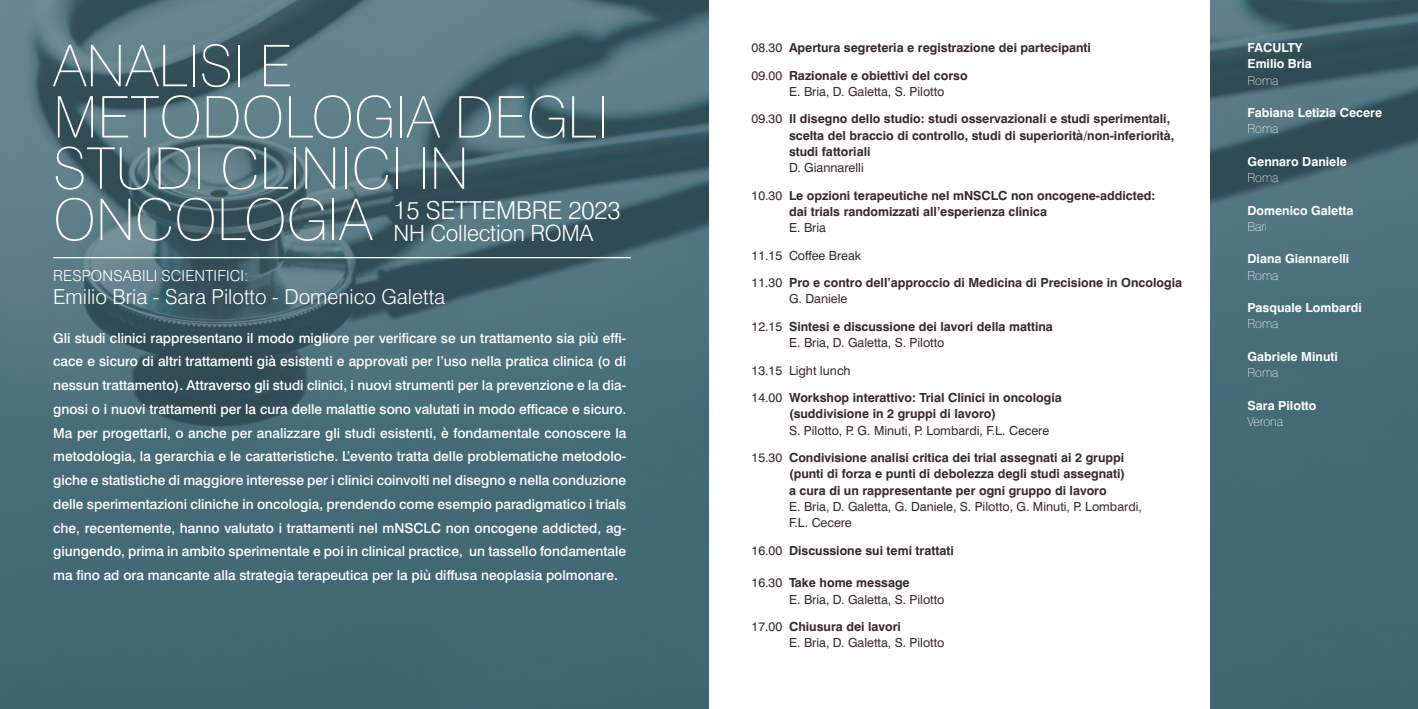
<style>
.page{position:relative;width:1418px;height:709px;background:#fff}
.page>*{position:absolute;margin:0;border:0;box-sizing:border-box;transform-origin:0 0}
.t1{font:100 57.5px/51.2px "Swiss 721";color:#fff}
.t2{font:300 24.75px "Swiss 721";letter-spacing:-.01em;color:#fff}
.t3{font:300 22.5px "Swiss 721";letter-spacing:-.01em;color:#fff}
.t4{font:300 20.62px "Swiss 721";color:#fff}
.t5{font:300 15.12px "Swiss 721";letter-spacing:.01em;color:#fff}
.t6{font:500 13.75px/23.8px "Swiss 721";color:#fff;text-align:justify}
.t7{font:700 12.5px/16.2px "Swiss 721";color:#37292f}
.t8{font:12.5px/16.2px "Swiss 721 Roman";color:#37292f}
.t9{font:700 12.5px/16.2px "Swiss 721";color:#fff}
.t10{font:100 12.5px "Swiss 721";color:#fff}
.s1{font-family:"Swiss 721 Roman";font-weight:400}
</style>
<div class="page">
<img style="left:1210px;top:0;width:207px;height:709px">
<img style="left:0;top:0;width:709px;height:709px">
<hr style="left:53px;top:257px;width:578px;height:1px;background:#fff">
<h1 class="t1" style="left:53px;top:40px;width:557px">ANALISI E<br>METODOLOGIA DEGLI<br>STUDI CLINICI IN<br>ONCOLOGIA</h1>
<h2 class="t2" style="left:393px;top:195px;width:228px">15 SETTEMBRE 2023</h2>
<h3 class="t3" style="left:393px;top:220px;width:201px">NH Collection ROMA</h3>
<p class="t5" style="left:53px;top:266px;width:197px">RESPONSABILI SCIENTIFICI:</p>
<h3 class="t4" style="left:53px;top:284px;width:393px">Emilio Bria - Sara Pilotto - Domenico Galetta</h3>
<p class="t6" style="left:53px;top:325px;width:574px">Gli studi clinici rappresentano il modo migliore per verificare se un trattamento sia più effi&shy;cace e sicuro di altri trattamenti già esistenti e approvati per l’uso nella pratica clinica (o di nessun trattamento). Attraverso gli studi clinici, i nuovi strumenti per la prevenzione e la dia&shy;gnosi o i nuovi trattamenti per la cura delle malattie sono valutati in modo efficace e sicuro.<br>Ma per progettarli, o anche per analizzare gli studi esistenti, è fondamentale conoscere la metodologia, la gerarchia e le caratteristiche. L’evento tratta delle problematiche metodolo&shy;giche e statistiche di maggiore interesse per i clinici coinvolti nel disegno e nella conduzione delle sperimentazioni cliniche in oncologia, prendendo come esempio paradigmatico i trials che, recentemente, hanno valutato i trattamenti nel mNSCLC non oncogene addicted, ag&shy;giungendo, prima in ambito sperimentale e poi in clinical practice, un tassello fondamentale ma fino ad ora mancante alla strategia terapeutica per la più diffusa neoplasia polmonare.</p>
<p class="t7" style="left:751px;top:39px;width:341px"><span class="s1">08.30</span> Apertura segreteria e registrazione dei partecipanti</p>
<p class="t7" style="left:751px;top:67px;width:217px"><span class="s1">09.00</span> Razionale e obiettivi del corso</p>
<p class="t8" style="left:789px;top:83px;width:157px">E. Bria, D. Galetta, S. Pilotto</p>
<p class="t7" style="left:789px;top:111px;width:387px;text-indent:-38px"><span class="s1">09.30</span> Il disegno dello studio: studi osservazionali e studi sperimentali, scelta del braccio di controllo, studi di superiorità/non-inferiorità, studi fattoriali</p>
<p class="t8" style="left:789px;top:159px;width:76px">D. Giannarelli</p>
<p class="t7" style="left:789px;top:187px;width:368px;text-indent:-38px"><span class="s1">10.30</span> Le opzioni terapeutiche nel mNSCLC non oncogene-addicted: dai trials randomizzati all’esperienza clinica</p>
<p class="t8" style="left:789px;top:219px;width:38px">E. Bria</p>
<p class="t8" style="left:751px;top:247px;width:111px">11.15 Coffee Break</p>
<p class="t7" style="left:751px;top:274px;width:432px"><span class="s1">11.30</span> Pro e contro dell’approccio di Medicina di Precisione in Oncologia</p>
<p class="t8" style="left:789px;top:291px;width:60px">G. Daniele</p>
<p class="t7" style="left:751px;top:318px;width:303px"><span class="s1">12.15</span> Sintesi e discussione dei lavori della mattina</p>
<p class="t8" style="left:789px;top:334px;width:157px">E. Bria, D. Galetta, S. Pilotto</p>
<p class="t8" style="left:751px;top:362px;width:101px">13.15 Light lunch</p>
<p class="t7" style="left:789px;top:389px;width:274px;text-indent:-38px"><span class="s1">14.00</span> Workshop interattivo: Trial Clinici in oncologia (suddivisione in 2 gruppi di lavoro)</p>
<p class="t8" style="left:789px;top:422px;width:262px">S. Pilotto, P. G. Minuti, P. Lombardi, F.L. Cecere</p>
<p class="t7" style="left:789px;top:449px;width:338px;text-align:justify;text-indent:-38px"><span class="s1">15.30</span> Condivisione analisi critica dei trial assegnati ai 2 gruppi (punti di forza e punti di debolezza degli studi assegnati) a cura di un rappresentante per ogni gruppo di lavoro</p>
<p class="t8" style="left:789px;top:498px;width:354px">E. Bria, D. Galetta, G. Daniele, S. Pilotto, G. Minuti, P. Lombardi,<br>F.L. Cecere</p>
<p class="t7" style="left:751px;top:542px;width:204px"><span class="s1">16.00</span> Discussione sui temi trattati</p>
<p class="t7" style="left:751px;top:574px;width:160px"><span class="s1">16.30</span> Take home message</p>
<p class="t8" style="left:789px;top:591px;width:157px">E. Bria, D. Galetta, S. Pilotto</p>
<p class="t7" style="left:751px;top:618px;width:151px"><span class="s1">17.00</span> Chiusura dei lavori</p>
<p class="t8" style="left:789px;top:634px;width:157px">E. Bria, D. Galetta, S. Pilotto</p>
<p class="t9" style="left:1247px;top:39px;width:66px">FACULTY<br>Emilio Bria</p>
<p class="t10" style="left:1247px;top:72px;width:33px">Roma</p>
<p class="t9" style="left:1247px;top:104px;width:136px">Fabiana Letizia Cecere</p>
<p class="t10" style="left:1247px;top:121px;width:33px">Roma</p>
<p class="t9" style="left:1247px;top:153px;width:101px">Gennaro Daniele</p>
<p class="t10" style="left:1247px;top:170px;width:33px">Roma</p>
<p class="t9" style="left:1247px;top:202px;width:107px">Domenico Galetta</p>
<p class="t10" style="left:1247px;top:219px;width:21px">Bari</p>
<p class="t9" style="left:1247px;top:251px;width:103px">Diana Giannarelli</p>
<p class="t10" style="left:1247px;top:267px;width:33px">Roma</p>
<p class="t9" style="left:1247px;top:299px;width:116px">Pasquale Lombardi</p>
<p class="t10" style="left:1247px;top:316px;width:33px">Roma</p>
<p class="t9" style="left:1247px;top:348px;width:92px">Gabriele Minuti</p>
<p class="t10" style="left:1247px;top:365px;width:33px">Roma</p>
<p class="t9" style="left:1247px;top:397px;width:70px">Sara Pilotto</p>
<p class="t10" style="left:1247px;top:414px;width:37px">Verona</p>
</div>
